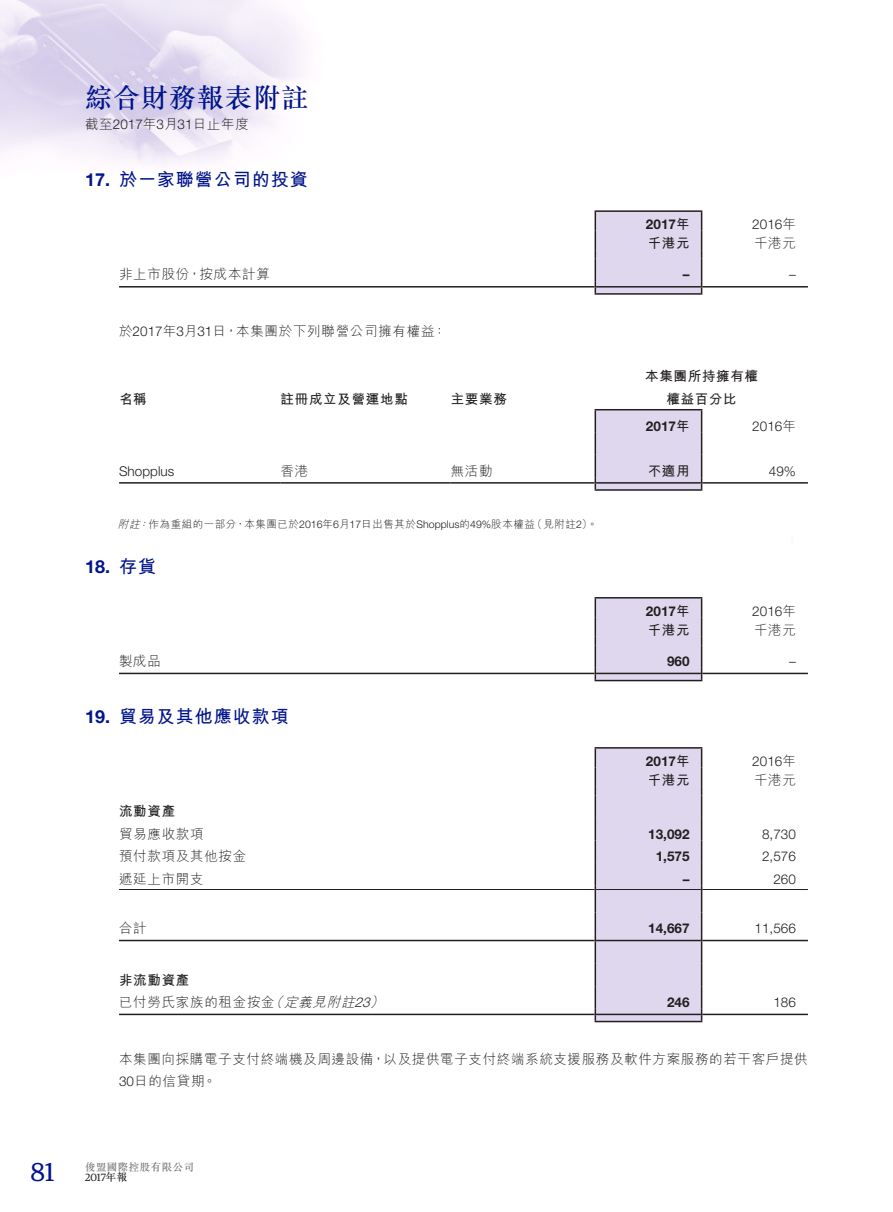
<style>
.page{position:relative;width:893px;height:1212px;background:#fff}
.page>*{position:absolute;margin:0;border:0;box-sizing:border-box;transform-origin:0 0}
.t1{font:500 27px "M Sung HK";letter-spacing:.04em;color:#00148b}
.t2{font:25.8px "Guardian Egyp";color:#00148b}
.Heading_1{font:700 18px "M Hei HK";letter-spacing:.055em;color:#00148b}
.Heading_1-2{font:700 18px "Helvetica Neue LT Std";color:#00148b}
.Body_Text{font:300 13.5px/22.5px "M Hei HK";letter-spacing:.055em;color:#231f20}
.Body_Text-2{font:300 13.5px "Helvetica Neue LT Std";letter-spacing:.005em;color:#231f20}
.Body_Text-3{font:700 13.5px "M Hei HK";letter-spacing:.055em;color:#231f20}
.Body_Text-4{font:700 13.5px "Helvetica Neue LT Std";letter-spacing:.005em;color:#231f20}
.Body_Text-5{font:italic 300 13.5px "M Hei HK";color:#231f20}
.Body_Text-6{font:italic 300 13.5px "Helvetica Neue LT Std";color:#231f20}
.Notes{font:300 10.5px "M Hei HK";letter-spacing:.055em;color:#231f20}
.t3{font:500 10.5px "M Sung HK";letter-spacing:.045em;color:#76787b}
.t4{font:10.5px "Guardian Egyp";color:#231f20}
.Notes-2{font:italic 300 10.5px "M Hei HK";color:#231f20}
.s1{font-family:"Helvetica Neue LT Std"}
.s2{font-family:"M Hei HK"}
.s3{font-family:"M Sung HK";font-weight:500}
</style>
<div class="page">
<img style="left:0;top:0;width:808px;height:491px">
<hr style="left:595px;top:293px;width:107px;height:2px;background:#231f20">
<hr style="left:595px;top:210px;width:107px;height:2px;background:#231f20">
<svg style="left:595px;top:211px;width:107px;height:83px;background:#d5cee4"></svg>
<hr style="left:119px;top:286px;width:476px;height:1px;background:#231f20">
<hr style="left:596px;top:286px;width:105px;height:1px;background:#231f20">
<hr style="left:702px;top:286px;width:106px;height:1px;background:#231f20">
<hr style="left:595px;top:409px;width:107px;height:1px;background:#231f20">
<div style="left:595px;top:410px;width:107px;height:79px;background:#ded7ee"></div>
<hr style="left:595px;top:489px;width:107px;height:2px;background:#231f20">
<hr style="left:119px;top:482px;width:162px;height:2px;background:#231f20">
<hr style="left:281px;top:482px;width:170px;height:2px;background:#231f20">
<hr style="left:451px;top:482px;width:144px;height:2px;background:#231f20">
<hr style="left:596px;top:482px;width:105px;height:2px;background:#231f20">
<hr style="left:702px;top:482px;width:106px;height:2px;background:#231f20">
<hr style="left:595px;top:680px;width:107px;height:1px;background:#231f20">
<hr style="left:595px;top:597px;width:107px;height:1px;background:#231f20">
<svg style="left:595px;top:598px;width:107px;height:82px;background:#d7d0e6"></svg>
<hr style="left:119px;top:673px;width:476px;height:1px;background:#231f20">
<hr style="left:596px;top:673px;width:105px;height:1px;background:#231f20">
<hr style="left:702px;top:673px;width:106px;height:1px;background:#231f20">
<hr style="left:595px;top:1021px;width:107px;height:1px;background:#231f20">
<hr style="left:595px;top:747px;width:107px;height:2px;background:#231f20">
<div style="left:595px;top:748px;width:107px;height:273px;background:#ded7ee"></div>
<hr style="left:119px;top:889px;width:476px;height:1px;background:#231f20">
<hr style="left:596px;top:889px;width:105px;height:1px;background:#231f20">
<hr style="left:702px;top:889px;width:106px;height:1px;background:#231f20">
<hr style="left:119px;top:940px;width:476px;height:1px;background:#231f20">
<hr style="left:596px;top:940px;width:105px;height:1px;background:#231f20">
<hr style="left:702px;top:940px;width:106px;height:1px;background:#231f20">
<hr style="left:119px;top:1014px;width:476px;height:1px;background:#231f20">
<hr style="left:596px;top:1014px;width:105px;height:1px;background:#231f20">
<hr style="left:702px;top:1014px;width:106px;height:1px;background:#231f20">
<h1 class="t1" style="left:85px;top:79px;width:225px">綜合財務報表附註</h1>
<p class="Body_Text" style="left:85px;top:113px;width:165px">截至<span class="s1">2017</span>年月<span class="s1">3 31</span>日止年度</p>
<p class="Heading_1-2" style="left:85px;top:169px;width:27px">17.</p>
<p class="Heading_1" style="left:119px;top:166px;width:190px">於一家聯營公司的投資</p>
<p class="Body_Text" style="left:119px;top:263px;width:152px">非上市股份，按成本計算</p>
<p class="Body_Text-4" style="left:646px;top:216px;width:45px">2017<span class="s2">年</span></p>
<p class="Body_Text-2" style="left:752px;top:216px;width:45px">2016<span class="s2">年</span></p>
<p class="Body_Text-3" style="left:648px;top:234px;width:43px">千港元</p>
<p class="Body_Text" style="left:754px;top:232px;width:43px">千港元</p>
<p class="Body_Text-4" style="left:683px;top:266px;width:8px">–</p>
<p class="Body_Text-2" style="left:789px;top:266px;width:8px">–</p>
<p class="Body_Text" style="left:119px;top:320px;width:329px">於<span class="s1">2017</span>年月<span class="s1">3 31</span>日，本集團於下列聯營公司擁有權益：</p>
<p class="Body_Text-3" style="left:119px;top:389px;width:29px">名稱</p>
<p class="Body_Text-3" style="left:281px;top:389px;width:129px">註冊成立及營運地點</p>
<p class="Body_Text-3" style="left:451px;top:389px;width:58px">主要業務</p>
<p class="Body_Text-2" style="left:119px;top:462px;width:57px">Shopplus</p>
<p class="Body_Text" style="left:281px;top:459px;width:29px">香港</p>
<p class="Body_Text" style="left:451px;top:459px;width:43px">無活動</p>
<p class="Heading_1-2" style="left:85px;top:555px;width:27px">18.</p>
<p class="Notes" style="left:532px;top:519px;width:67px">（見附註 。(<span class="s1">2</span></p>
<p class="Notes-2" style="left:118px;top:519px;width:26px">附註</p>
<p class="Heading_1" style="left:119px;top:553px;width:38px">存貨</p>
<p class="Notes" style="left:149px;top:519px;width:388px">作為重組的一部分，本集團已於<span class="s1">2016</span>年月<span class="s1">6 17</span>日出售其於<span class="s1">Shopplus</span>的<span class="s1">49%</span>股本權益</p>
<p class="Notes-2" style="left:138px;top:519px;width:15px">：</p>
<p class="Body_Text" style="left:119px;top:650px;width:43px">製成品</p>
<p class="Heading_1-2" style="left:85px;top:705px;width:27px">19.</p>
<p class="Heading_1" style="left:119px;top:703px;width:171px">貿易及其他應收款項</p>
<p class="Body_Text-3" style="left:119px;top:801px;width:58px">流動資產</p>
<p class="Body_Text" style="left:119px;top:822px;width:86px">貿易應收款項</p>
<p class="Body_Text" style="left:119px;top:845px;width:129px">預付款項及其他按金</p>
<p class="Body_Text" style="left:119px;top:867px;width:86px">遞延上市開支</p>
<p class="Body_Text" style="left:119px;top:917px;width:29px">合計</p>
<p class="Body_Text-3" style="left:119px;top:970px;width:72px">非流動資產</p>
<p class="Body_Text" style="left:119px;top:991px;width:157px">已付勞氏家族的租金按金</p>
<p class="Body_Text-5" style="left:269px;top:995px;width:19px">（</p>
<p class="Body_Text-5" style="left:370px;top:995px;width:19px">(</p>
<p class="Body_Text-5" style="left:284px;top:995px;width:75px">定義見附註</p>
<p class="Body_Text-6" style="left:355px;top:994px;width:21px">23</p>
<p class="Body_Text-3" style="left:645px;top:366px;width:115px">本集團所持擁有權</p>
<p class="Body_Text-3" style="left:666px;top:389px;width:72px">權益百分比</p>
<p class="Body_Text-2" style="left:752px;top:417px;width:45px">2016<span class="s2">年</span></p>
<p class="Body_Text-4" style="left:646px;top:417px;width:45px">2017<span class="s2">年</span></p>
<p class="Body_Text-3" style="left:648px;top:461px;width:43px">不適用</p>
<p class="Body_Text-2" style="left:769px;top:462px;width:29px">49%</p>
<p class="Body_Text-4" style="left:646px;top:602px;width:45px">2017<span class="s2">年</span></p>
<p class="Body_Text-2" style="left:752px;top:602px;width:45px">2016<span class="s2">年</span></p>
<p class="Body_Text-3" style="left:648px;top:620px;width:43px">千港元</p>
<p class="Body_Text" style="left:754px;top:619px;width:43px">千港元</p>
<p class="Body_Text-4" style="left:667px;top:653px;width:24px">960</p>
<p class="Body_Text-2" style="left:789px;top:653px;width:8px">–</p>
<p class="Body_Text-4" style="left:646px;top:752px;width:45px">2017<span class="s2">年</span></p>
<p class="Body_Text-2" style="left:752px;top:752px;width:45px">2016<span class="s2">年</span></p>
<p class="Body_Text-3" style="left:648px;top:770px;width:43px">千港元</p>
<p class="Body_Text" style="left:754px;top:769px;width:43px">千港元</p>
<p class="Body_Text-4" style="left:648px;top:825px;width:43px">13,092</p>
<p class="Body_Text-2" style="left:762px;top:825px;width:35px">8,730</p>
<p class="Body_Text-4" style="left:656px;top:848px;width:35px">1,575</p>
<p class="Body_Text-2" style="left:762px;top:848px;width:35px">2,576</p>
<p class="Body_Text-4" style="left:683px;top:870px;width:8px">–</p>
<p class="Body_Text-2" style="left:773px;top:870px;width:24px">260</p>
<p class="Body_Text-4" style="left:648px;top:920px;width:43px">14,667</p>
<p class="Body_Text-2" style="left:754px;top:920px;width:43px">11,566</p>
<p class="Body_Text-4" style="left:667px;top:994px;width:24px">246</p>
<p class="Body_Text-2" style="left:773px;top:994px;width:24px">186</p>
<p class="Body_Text" style="left:119px;top:1047px;width:690px">本集團向採購電子支付終端機及周邊設備，以及提供電子支付終端系統支援服務及軟件方案服務的若干客戶提供<br><span class="s1">30</span>日的信貸期。</p>
<h2 class="t2" style="left:30px;top:1154px;width:26px">81</h2>
<p class="t3" style="left:85px;top:1159px;width:111px">俊盟國際控股有限公司</p>
<p class="t4" style="left:85px;top:1170px;width:44px">2017<span class="s3">年報</span></p>
</div>
